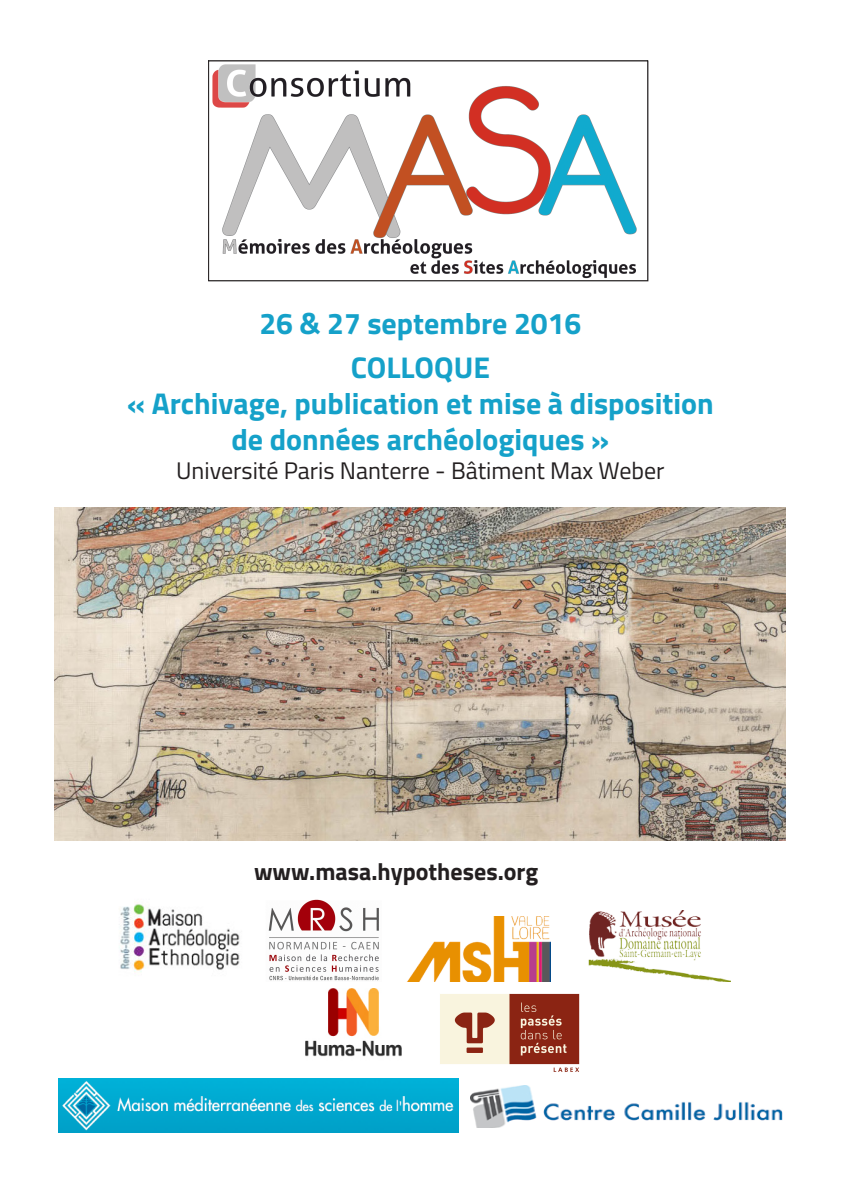
<style>
.page{position:relative;width:842px;height:1191px;background:#fff}
.page>*{position:absolute;margin:0;border:0;box-sizing:border-box;transform-origin:0 0}
.t1{font:700 30px "Titillium";color:#15a1c9}
.t2{font:24px "Titillium";color:#231f20}
.t3{font:700 24px "Titillium";color:#231f20}
</style>
<div class="page">
<img style="left:55px;top:508px;width:730px;height:332px">
<img style="left:212px;top:64px;width:425px;height:215px">
<div style="left:208px;top:60px;width:440px;height:221px;border:1px solid #231f20"></div>
<img style="left:120px;top:904px;width:120px;height:68px">
<img style="left:407px;top:917px;width:143px;height:64px">
<img style="left:470px;top:1085px;width:313px;height:42px">
<img style="left:268px;top:900px;width:111px;height:81px">
<img style="left:305px;top:988px;width:97px;height:69px">
<img style="left:588px;top:910px;width:142px;height:71px">
<img style="left:59px;top:1079px;width:399px;height:53px">
<img style="left:440px;top:993px;width:140px;height:79px">
<p class="t1" style="left:259px;top:300px;width:323px">26 &amp; 27 septembre 2016</p>
<p class="t1" style="left:351px;top:344px;width:141px">COLLOQUE</p>
<p class="t1" style="left:127px;top:380px;width:588px">« Archivage, publication et mise à disposition</p>
<p class="t1" style="left:231px;top:416px;width:379px">de données archéologiques »</p>
<p class="t2" style="left:176px;top:453px;width:490px">Université Paris Nanterre - Bâtiment Max Weber</p>
<p class="t3" style="left:254px;top:853px;width:286px">www.masa.hypotheses.org</p>
</div>
